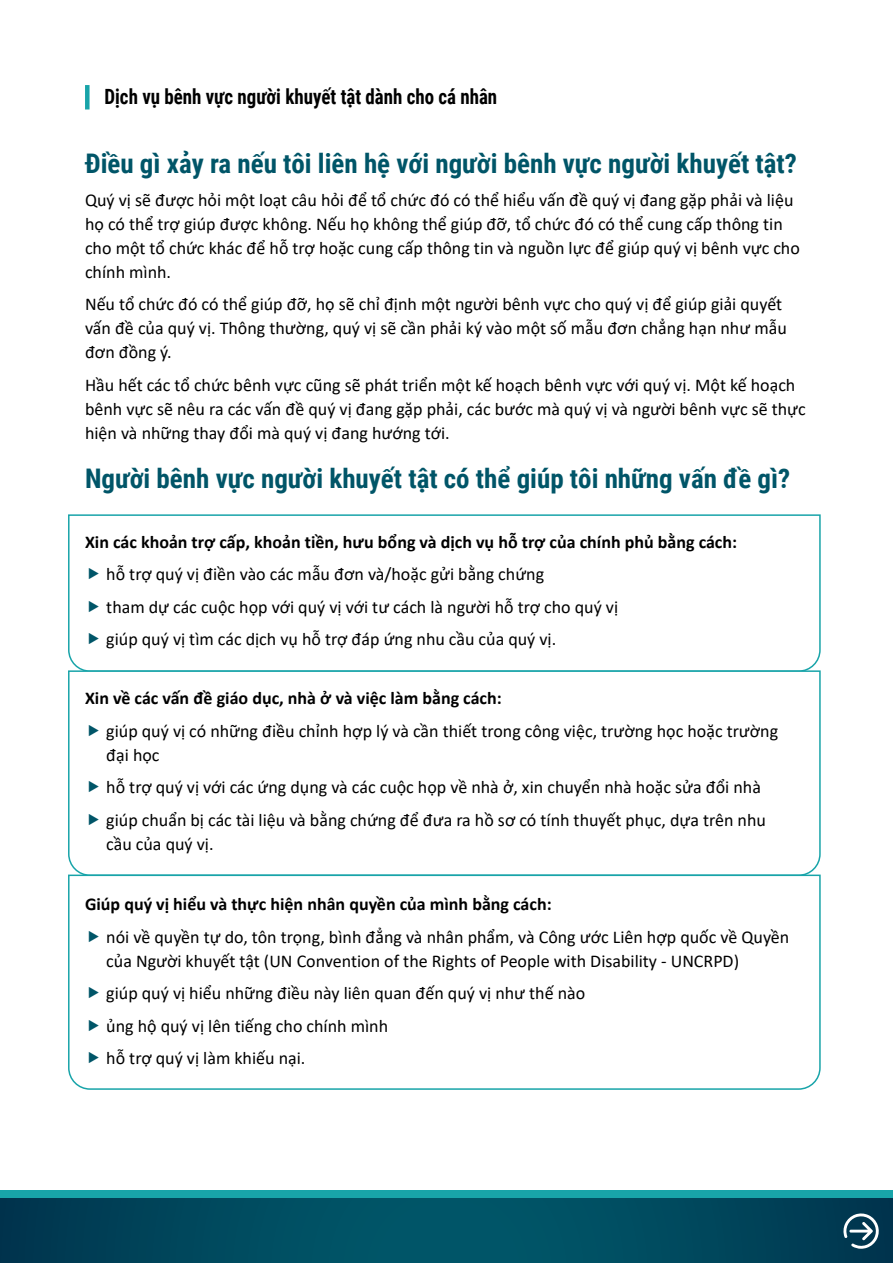
<style>
.page{position:relative;width:893px;height:1263px;background:#fff}
.page>*{position:absolute;margin:0;border:0;box-sizing:border-box;transform-origin:0 0}
.t1{font:700 27px "Roboto Condensed";color:#005568}
.t2{font:700 21px "Roboto Condensed";color:#000;scale:.9 1}
.t3{font:18px/24px "Calibri";color:#000}
.t4{font:700 18px "Calibri";color:#000}
</style>
<div class="page">
<svg style="left:68px;top:514px;width:753px;height:156px"></svg>
<svg style="left:68px;top:670px;width:753px;height:204px"></svg>
<svg style="left:68px;top:874px;width:753px;height:216px"></svg>
<svg style="left:0;top:1198px;width:893px;height:65px;background:#00485d"></svg>
<div style="left:85px;top:85px;width:5px;height:24px;background:#18a4a9"></div>
<svg style="left:842px;top:1212px;width:38px;height:37px"></svg>
<div style="left:0;top:1190px;width:893px;height:8px;background:#18a4a9"></div>
<svg style="left:89px;top:568px;width:10px;height:11px"></svg>
<svg style="left:89px;top:600px;width:10px;height:12px"></svg>
<svg style="left:89px;top:633px;width:10px;height:11px"></svg>
<svg style="left:89px;top:724px;width:10px;height:12px"></svg>
<svg style="left:89px;top:781px;width:10px;height:11px"></svg>
<svg style="left:89px;top:813px;width:10px;height:12px"></svg>
<svg style="left:89px;top:931px;width:10px;height:11px"></svg>
<svg style="left:89px;top:987px;width:10px;height:11px"></svg>
<svg style="left:89px;top:1020px;width:10px;height:11px"></svg>
<svg style="left:89px;top:1052px;width:10px;height:11px"></svg>
<p class="t2" style="left:105px;top:81px;width:438px">Dịch vụ bênh vực người khuyết tật dành cho cá nhân</p>
<h2 class="t1" style="left:85px;top:145px;width:713px">Điều gì xảy ra nếu tôi liên hệ với người bênh vực người khuyết tật?</h2>
<p class="t3" style="left:85px;top:187px;width:716px">Quý vị sẽ được hỏi một loạt câu hỏi để tổ chức đó có thể hiểu vấn đề quý vị đang gặp phải và liệu họ có thể trợ giúp được không. Nếu họ không thể giúp đỡ, tổ chức đó có thể cung cấp thông tin cho một tổ chức khác để hỗ trợ hoặc cung cấp thông tin và nguồn lực để giúp quý vị bênh vực cho chính mình.</p>
<p class="t3" style="left:85px;top:292px;width:703px">Nếu tổ chức đó có thể giúp đỡ, họ sẽ chỉ định một người bênh vực cho quý vị để giúp giải quyết vấn đề của quý vị. Thông thường, quý vị sẽ cần phải ký vào một số mẫu đơn chẳng hạn như mẫu đơn đồng ý.</p>
<p class="t3" style="left:85px;top:372px;width:722px">Hầu hết các tổ chức bênh vực cũng sẽ phát triển một kế hoạch bênh vực với quý vị. Một kế hoạch bênh vực sẽ nêu ra các vấn đề quý vị đang gặp phải, các bước mà quý vị và người bênh vực sẽ thực hiện và những thay đổi mà quý vị đang hướng tới.</p>
<h2 class="t1" style="left:85px;top:460px;width:707px">Người bênh vực người khuyết tật có thể giúp tôi những vấn đề gì?</h2>
<p class="t4" style="left:85px;top:529px;width:654px">Xin các khoản trợ cấp, khoản tiền, hưu bổng và dịch vụ hỗ trợ của chính phủ bằng cách:</p>
<p class="t3" style="left:106px;top:562px;width:439px">hỗ trợ quý vị điền vào các mẫu đơn và/hoặc gửi bằng chứng</p>
<p class="t3" style="left:106px;top:594px;width:513px">tham dự các cuộc họp với quý vị với tư cách là người hỗ trợ cho quý vị</p>
<p class="t3" style="left:106px;top:627px;width:451px">giúp quý vị tìm các dịch vụ hỗ trợ đáp ứng nhu cầu của quý vị.</p>
<p class="t4" style="left:85px;top:686px;width:418px">Xin về các vấn đề giáo dục, nhà ở và việc làm bằng cách:</p>
<p class="t3" style="left:106px;top:718px;width:673px">giúp quý vị có những điều chỉnh hợp lý và cần thiết trong công việc, trường học hoặc trường đại học</p>
<p class="t3" style="left:106px;top:775px;width:656px">hỗ trợ quý vị với các ứng dụng và các cuộc họp về nhà ở, xin chuyển nhà hoặc sửa đổi nhà</p>
<p class="t3" style="left:106px;top:807px;width:661px">giúp chuẩn bị các tài liệu và bằng chứng để đưa ra hồ sơ có tính thuyết phục, dựa trên nhu cầu của quý vị.</p>
<p class="t4" style="left:85px;top:892px;width:468px">Giúp quý vị hiểu và thực hiện nhân quyền của mình bằng cách:</p>
<p class="t3" style="left:106px;top:924px;width:684px">nói về quyền tự do, tôn trọng, bình đẳng và nhân phẩm, và Công ước Liên hợp quốc về Quyền của Người khuyết tật (UN Convention of the Rights of People with Disability - UNCRPD)</p>
<p class="t3" style="left:106px;top:981px;width:480px">giúp quý vị hiểu những điều này liên quan đến quý vị như thế nào</p>
<p class="t3" style="left:106px;top:1013px;width:283px">ủng hộ quý vị lên tiếng cho chính mình</p>
<p class="t3" style="left:106px;top:1046px;width:201px">hỗ trợ quý vị làm khiếu nại.</p>
</div>
